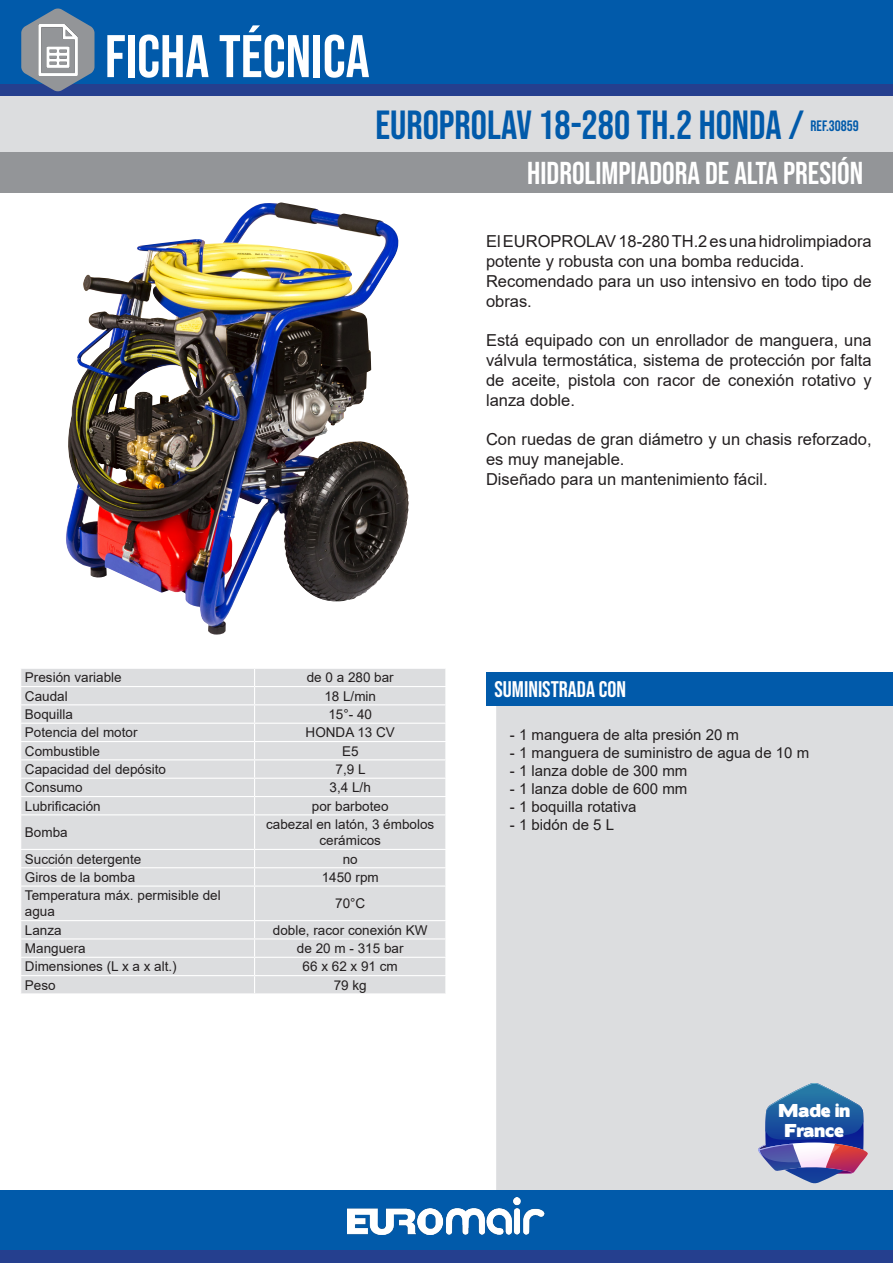
<style>
.page{position:relative;width:893px;height:1263px;background:#fff}
.page>*{position:absolute;margin:0;border:0;box-sizing:border-box;transform-origin:0 0}
.t1{font:60px "Bebas Neue";color:#fff}
.t2{font:40.5px "Bebas Neue";color:#015aaa}
.t3{font:31.5px "Bebas Neue";color:#fff}
.t4{font:22.5px "Bebas Neue";color:#fff}
.t5{font:16.65px/20px "Boris Black Bloxx";color:#fff;text-align:center}
.t6{font:16.5px/19.8px "Arial";color:#231f20}
.t7{font:15px "Arial";color:#231f20}
.t8{font:15px "Bebas Neue";color:#015aaa}
.t9{font:13.5px/16.2px "Arial";color:#231f20;text-align:center}
</style>
<div class="page">
<div style="left:496px;top:689px;width:397px;height:574px;background:#dcdddf"></div>
<div style="left:0;top:84px;width:893px;height:12px;background:#253f8e"></div>
<div style="left:0;top:1191px;width:893px;height:72px;background:#015aaa"></div>
<img style="left:347px;top:1198px;width:198px;height:36px">
<div style="left:0;top:0;width:893px;height:84px;background:#015aaa"></div>
<div style="left:0;top:1251px;width:893px;height:12px;background:#253f8e"></div>
<svg style="left:21px;top:8px;width:73px;height:84px"></svg>
<img style="left:32px;top:24px;width:52px;height:52px">
<svg style="left:758px;top:1083px;width:110px;height:100px"></svg>
<img style="left:66px;top:202px;width:343px;height:432px">
<div style="left:486px;top:672px;width:407px;height:34px;background:#015aaa"></div>
<div style="left:0;top:96px;width:893px;height:56px;background:#dcdddf"></div>
<div style="left:0;top:152px;width:893px;height:40px;background:#939598"></div>
<div style="left:21px;top:669px;width:424px;height:324px;background:#dcdddf"></div>
<hr style="left:20px;top:686px;width:235px;height:1px;background:#fff">
<hr style="left:255px;top:686px;width:191px;height:1px;background:#fff">
<hr style="left:20px;top:704px;width:235px;height:1px;background:#fff">
<hr style="left:255px;top:704px;width:191px;height:1px;background:#fff">
<hr style="left:20px;top:723px;width:235px;height:1px;background:#fff">
<hr style="left:255px;top:723px;width:191px;height:1px;background:#fff">
<svg style="left:254px;top:669px;width:1px;height:145px"></svg>
<svg style="left:445px;top:669px;width:1px;height:145px"></svg>
<hr style="left:254px;top:815px;width:1px;height:34px;background:#fff">
<svg style="left:254px;top:850px;width:1px;height:35px"></svg>
<svg style="left:445px;top:850px;width:1px;height:35px"></svg>
<hr style="left:254px;top:887px;width:1px;height:33px;background:#fff">
<svg style="left:254px;top:921px;width:1px;height:72px"></svg>
<svg style="left:445px;top:921px;width:1px;height:72px"></svg>
<hr style="left:20px;top:741px;width:235px;height:1px;background:#fff">
<hr style="left:20px;top:759px;width:235px;height:1px;background:#fff">
<hr style="left:20px;top:778px;width:235px;height:1px;background:#fff">
<hr style="left:20px;top:796px;width:235px;height:1px;background:#fff">
<hr style="left:20px;top:814px;width:235px;height:1px;background:#fff">
<hr style="left:20px;top:849px;width:235px;height:1px;background:#fff">
<hr style="left:20px;top:867px;width:235px;height:1px;background:#fff">
<hr style="left:20px;top:885px;width:235px;height:2px;background:#fff">
<hr style="left:20px;top:920px;width:235px;height:1px;background:#fff">
<hr style="left:20px;top:938px;width:235px;height:1px;background:#fff">
<hr style="left:20px;top:957px;width:235px;height:1px;background:#fff">
<hr style="left:20px;top:975px;width:235px;height:1px;background:#fff">
<hr style="left:255px;top:741px;width:191px;height:1px;background:#fff">
<hr style="left:255px;top:759px;width:191px;height:1px;background:#fff">
<hr style="left:255px;top:778px;width:191px;height:1px;background:#fff">
<hr style="left:255px;top:796px;width:191px;height:1px;background:#fff">
<hr style="left:255px;top:814px;width:191px;height:1px;background:#fff">
<hr style="left:255px;top:849px;width:191px;height:1px;background:#fff">
<hr style="left:255px;top:867px;width:191px;height:1px;background:#fff">
<hr style="left:255px;top:885px;width:191px;height:2px;background:#fff">
<hr style="left:255px;top:920px;width:191px;height:1px;background:#fff">
<hr style="left:255px;top:938px;width:191px;height:1px;background:#fff">
<hr style="left:255px;top:957px;width:191px;height:1px;background:#fff">
<hr style="left:255px;top:975px;width:191px;height:1px;background:#fff">
<h1 class="t1" style="left:105px;top:22px;width:266px">FICHA TÉCNICA</h1>
<h2 class="t2" style="left:375px;top:102px;width:430px">EUROPROLAV 18-280 TH.2 HONDA /</h2>
<p class="t8" style="left:811px;top:118px;width:50px">REF.30859</p>
<h3 class="t3" style="left:527px;top:155px;width:337px">HIDROLIMPIADORA DE ALTA PRESIÓN</h3>
<p class="t6" style="left:486px;top:231px;width:387px">El EUROPROLAV 18-280 TH.2 es una hidrolimpiadora potente y robusta con una bomba reducida.</p>
<p class="t6" style="left:486px;top:271px;width:387px">Recomendado para un uso intensivo en todo tipo de obras.</p>
<p class="t6" style="left:486px;top:330px;width:387px;text-align:justify">Está equipado con un enrollador de manguera, una válvula termostática, sistema de protección por falta de aceite, pistola con racor de conexión rotativo y lanza doble.</p>
<p class="t6" style="left:486px;top:429px;width:387px">Con ruedas de gran diámetro y un chasis reforzado, es muy manejable.</p>
<p class="t6" style="left:486px;top:469px;width:283px">Diseñado para un mantenimiento fácil.</p>
<p class="t9" style="left:25px;top:669px;width:98px">Presión variable</p>
<p class="t9" style="left:307px;top:669px;width:89px">de 0 a 280 bar</p>
<p class="t9" style="left:25px;top:688px;width:44px">Caudal</p>
<p class="t9" style="left:324px;top:688px;width:53px">18 L/min</p>
<p class="t9" style="left:25px;top:706px;width:50px">Boquilla</p>
<p class="t9" style="left:328px;top:706px;width:45px">15°- 40</p>
<p class="t9" style="left:25px;top:724px;width:114px">Potencia del motor</p>
<p class="t9" style="left:306px;top:724px;width:91px">HONDA 13 CV</p>
<p class="t9" style="left:25px;top:743px;width:77px">Combustible</p>
<p class="t9" style="left:342px;top:743px;width:18px">E5</p>
<p class="t9" style="left:25px;top:761px;width:143px">Capacidad del depósito</p>
<p class="t9" style="left:335px;top:761px;width:32px">7,9 L</p>
<p class="t9" style="left:25px;top:779px;width:59px">Consumo</p>
<p class="t9" style="left:330px;top:779px;width:43px">3,4 L/h</p>
<p class="t9" style="left:25px;top:798px;width:77px">Lubrificación</p>
<p class="t9" style="left:312px;top:798px;width:78px">por barboteo</p>
<p class="t9" style="left:25px;top:824px;width:44px">Bomba</p>
<p class="t9" style="left:266px;top:816px;width:170px">cabezal en latón, 3 émbolos cerámicos</p>
<p class="t9" style="left:25px;top:850px;width:118px">Succión detergente</p>
<p class="t9" style="left:343px;top:850px;width:17px">no</p>
<p class="t9" style="left:25px;top:869px;width:112px">Giros de la bomba</p>
<p class="t9" style="left:322px;top:869px;width:59px">1450 rpm</p>
<p class="t9" style="left:25px;top:887px;width:197px;text-align:left">Temperatura máx. permisible del agua</p>
<p class="t9" style="left:335px;top:895px;width:32px">70°C</p>
<p class="t9" style="left:25px;top:922px;width:38px">Lanza</p>
<p class="t9" style="left:273px;top:922px;width:156px">doble, racor conexión KW</p>
<p class="t9" style="left:25px;top:940px;width:62px">Manguera</p>
<p class="t9" style="left:297px;top:940px;width:108px">de 20 m - 315 bar</p>
<p class="t9" style="left:25px;top:958px;width:153px">Dimensiones (L x a x alt.)</p>
<p class="t9" style="left:303px;top:958px;width:97px">66 x 62 x 91 cm</p>
<p class="t9" style="left:25px;top:977px;width:32px">Peso</p>
<p class="t9" style="left:334px;top:977px;width:35px">79 kg</p>
<h3 class="t4" style="left:495px;top:677px;width:133px">SUMINISTRADA CON</h3>
<p class="t7" style="left:510px;top:724px;width:231px">- 1 manguera de alta presión 20 m</p>
<p class="t7" style="left:510px;top:742px;width:301px">- 1 manguera de suministro de agua de 10 m</p>
<p class="t7" style="left:510px;top:760px;width:179px">- 1 lanza doble de 300 mm</p>
<p class="t7" style="left:510px;top:778px;width:179px">- 1 lanza doble de 600 mm</p>
<p class="t7" style="left:510px;top:796px;width:128px">- 1 boquilla rotativa</p>
<p class="t7" style="left:510px;top:814px;width:106px">- 1 bidón de 5 L</p>
<p class="t5" style="left:779px;top:1101px;width:72px">Made in<br>France</p>
</div>
